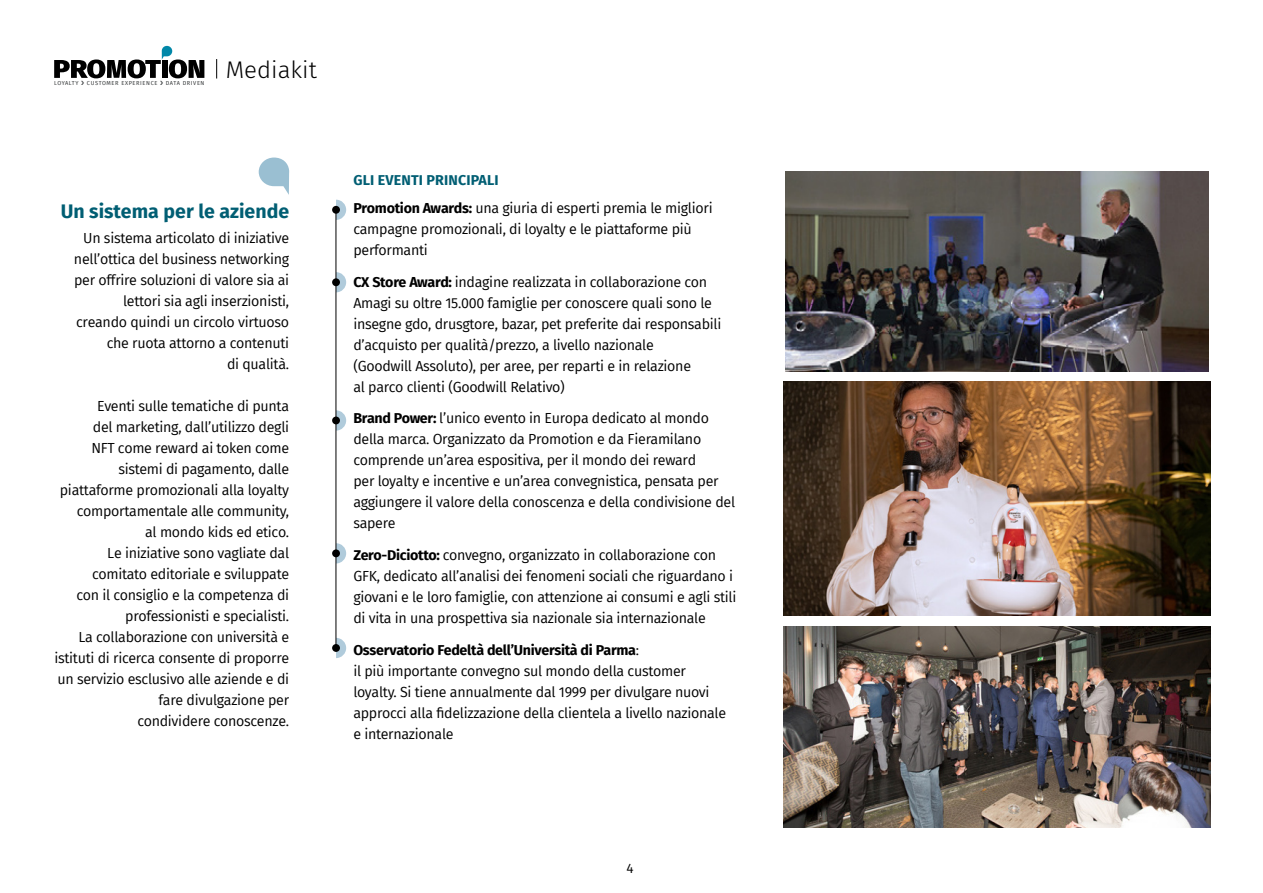
<style>
.page{position:relative;width:1263px;height:893px;background:#fff}
.page>*{position:absolute;margin:0;border:0;box-sizing:border-box;transform-origin:0 0}
.t1{font:300 24px "Fira Sans";color:#000}
.t2{font:700 19.5px "Fira Sans";color:#005e73}
.t3{font:14.25px/21px "Fira Sans";letter-spacing:-.02em;color:#000}
.t4{font:700 14.25px "Fira Sans";letter-spacing:.01em;color:#005e73}
.t5{font:13.5px "Fira Sans";color:#000}
.t6{font:5.7px "Fira Sans";letter-spacing:.11em;color:#373a3b}
.t7{font:5.7px "Fira Sans";letter-spacing:.08em;color:#373a3b}
.s1{font-weight:700}
</style>
<div class="page">
<svg style="left:259px;top:158px;width:30px;height:37px"></svg>
<img style="left:783px;top:626px;width:427px;height:202px">
<img style="left:786px;top:171px;width:423px;height:200px">
<img style="left:784px;top:381px;width:426px;height:235px">
<svg style="left:336px;top:200px;width:10px;height:20px"></svg>
<div style="left:332px;top:206px;width:8px;height:8px;background:#000;border-radius:50%"></div>
<svg style="left:337px;top:410px;width:9px;height:21px"></svg>
<div style="left:332px;top:417px;width:8px;height:7px;background:#000;border-radius:50%"></div>
<svg style="left:337px;top:272px;width:9px;height:20px"></svg>
<div style="left:332px;top:278px;width:8px;height:8px;background:#000;border-radius:50%"></div>
<svg style="left:336px;top:638px;width:10px;height:20px"></svg>
<div style="left:332px;top:644px;width:8px;height:8px;background:#000;border-radius:50%"></div>
<svg style="left:337px;top:543px;width:9px;height:20px"></svg>
<div style="left:332px;top:549px;width:8px;height:8px;background:#000;border-radius:50%"></div>
<hr style="left:336px;top:209px;width:1px;height:439px;background:#000">
<svg style="left:216px;top:59px;width:1px;height:20px"></svg>
<svg style="left:54px;top:46px;width:150px;height:33px"></svg>
<p class="t7" style="left:54px;top:79px;width:26px">LOYALTY</p>
<p class="t6" style="left:87px;top:79px;width:72px">CUSTOMER EXPERIENCE</p>
<p class="t6" style="left:166px;top:79px;width:40px">DATA DRIVEN</p>
<h1 class="t1" style="left:226px;top:52px;width:93px">Mediakit</h1>
<h2 class="t2" style="left:61px;top:195px;width:230px">Un sistema per le aziende</h2>
<p class="t3" style="left:74px;top:227px;width:217px;text-align:right">Un sistema articolato di iniziative nell’ottica del business networking per offrire soluzioni di valore sia ai lettori sia agli inserzionisti, creando quindi un circolo virtuoso che ruota attorno a contenuti<br>di qualità.</p>
<p class="t3" style="left:54px;top:395px;width:236px;text-align:right">Eventi sulle tematiche di punta<br>del marketing, dall’utilizzo degli<br>NFT come reward ai token come sistemi di pagamento, dalle piattaforme promozionali alla loyalty comportamentale alle community,<br>al mondo kids ed etico.<br>Le iniziative sono vagliate dal comitato editoriale e sviluppate<br>con il consiglio e la competenza di professionisti e specialisti.<br>La collaborazione con università e istituti di ricerca consente di proporre un servizio esclusivo alle aziende e di fare divulgazione per<br>condividere conoscenze.</p>
<p class="t4" style="left:353px;top:168px;width:147px">GLI EVENTI PRINCIPALI</p>
<p class="t3" style="left:353px;top:197px;width:361px"><span class="s1">Promotion Awards:</span> una giuria di esperti premia le migliori campagne promozionali, di loyalty e le piattaforme più performanti</p>
<p class="t3" style="left:353px;top:271px;width:370px"><span class="s1">CX Store Award:</span> indagine realizzata in collaborazione con Amagi su oltre 15.000 famiglie per conoscere quali sono le insegne gdo, drusgtore, bazar, pet preferite dai responsabili d’acquisto per qualità/prezzo, a livello nazionale<br>(Goodwill Assoluto), per aree, per reparti e in relazione<br>al parco clienti (Goodwill Relativo)</p>
<p class="t3" style="left:353px;top:407px;width:383px"><span class="s1">Brand Power:</span> l’unico evento in Europa dedicato al mondo della marca. Organizzato da Promotion e da Fieramilano comprende un’area espositiva, per il mondo dei reward<br>per loyalty e incentive e un’area convegnistica, pensata per aggiungere il valore della conoscenza e della condivisione del sapere</p>
<p class="t3" style="left:353px;top:544px;width:384px"><span class="s1">Zero-Diciotto:</span> convegno, organizzato in collaborazione con GFK, dedicato all’analisi dei fenomeni sociali che riguardano i giovani e le loro famiglie, con attenzione ai consumi e agli stili di vita in una prospettiva sia nazionale sia internazionale</p>
<p class="t3" style="left:353px;top:639px;width:374px"><span class="s1">Osservatorio Fedeltà dell’Università di Parma</span>:<br>il più importante convegno sul mondo della customer loyalty. Si tiene annualmente dal 1999 per divulgare nuovi approcci alla fidelizzazione della clientela a livello nazionale e internazionale</p>
<p class="t5" style="left:626px;top:858px;width:9px">4</p>
</div>
